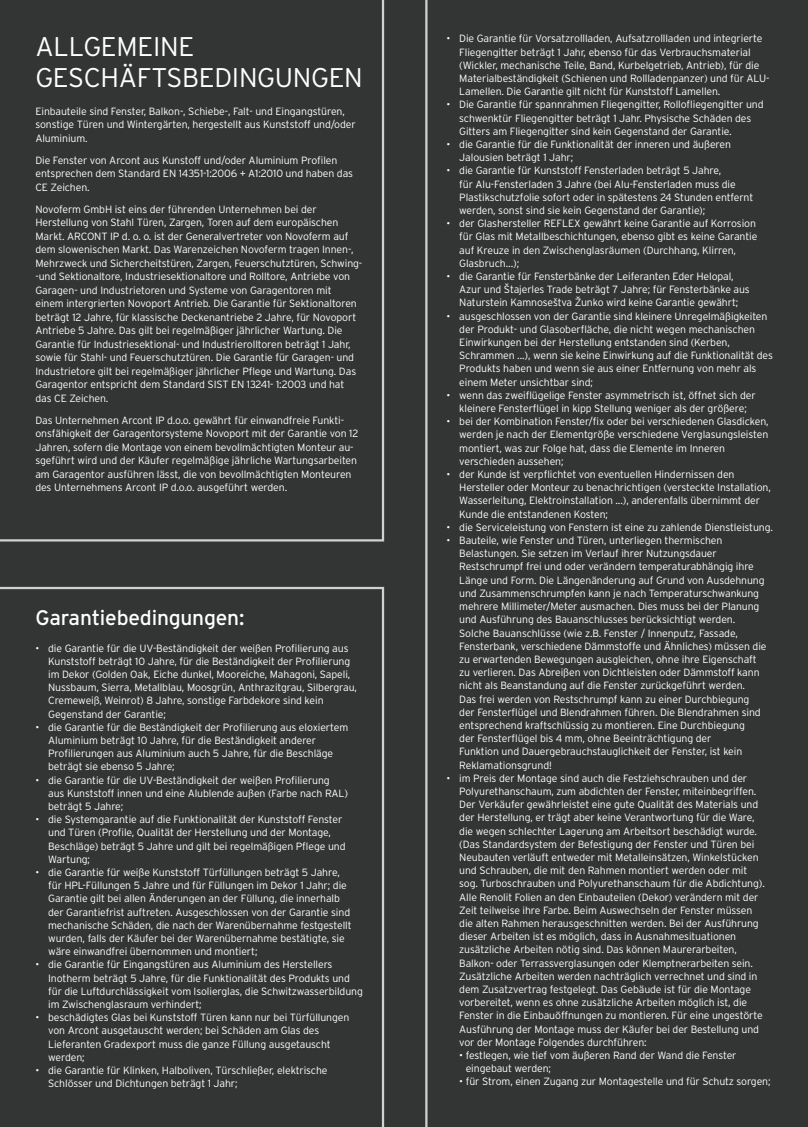
<style>
.page{position:relative;width:808px;height:1127px;background:#333534}
.page>*{position:absolute;margin:0;border:0;box-sizing:border-box;transform-origin:0 0}
.t1{font:300 27px/31.5px "Interstate";letter-spacing:-.01em;color:#fff}
.t2{font:21px "Interstate";letter-spacing:-.01em;color:#fff}
.t3{font:300 10.5px/13.2px "Interstate";letter-spacing:-.01em;color:#fff}
</style>
<div class="page">
<svg style="left:0;top:0;width:384px;height:541px"></svg>
<svg style="left:0;top:587px;width:384px;height:540px"></svg>
<svg style="left:425px;top:0;width:3px;height:1127px;background:#a8aaaa"></svg>
<h1 class="t1" style="left:35px;top:30px;width:329px">ALLGEMEINE<br>GESCHÄFTSBEDINGUNGEN</h1>
<p class="t3" style="left:35px;top:104px;width:322px">Einbauteile sind Fenster, Balkon-, Schiebe-, Falt- und Eingangstüren, sonstige Türen und Wintergärten, hergestellt aus Kunststoff und/oder<br>Aluminium.</p>
<p class="t3" style="left:35px;top:153px;width:319px">Die Fenster von Arcont aus Kunstoff und/oder Aluminium Profilen entsprechen dem Standard EN 14351-1:2006 + A1:2010 und haben das<br>CE Zeichen.</p>
<p class="t3" style="left:35px;top:202px;width:328px">Novoferm GmbH ist eins der führenden Unternehmen bei der Herstellung von Stahl Türen, Zargen, Toren auf dem europäischen Markt. ARCONT IP d. o. o. ist der Generalvertreter von Novoferm auf dem slowenischen Markt. Das Warenzeichen Novoferm tragen Innen-, Mehrzweck und Sichercheitstüren, Zargen, Feuerschutztüren, Schwing--und Sektionaltore, Industriesektionaltore und Rolltore, Antriebe von Garagen- und Industrietoren und Systeme von Garagentoren mit einem intergrierten Novoport Antrieb. Die Garantie für Sektionaltoren beträgt 12 Jahre, für klassische Deckenantriebe 2 Jahre, für Novoport Antriebe 5 Jahre. Das gilt bei regelmäßiger jährlicher Wartung. Die Garantie für Industriesektional- und Industrierolltoren beträgt 1 Jahr, sowie für Stahl- und Feuerschutztüren. Die Garantie für Garagen- und Industrietore gilt bei regelmäßiger jährlicher Pflege und Wartung. Das Garagentor entspricht dem Standard SIST EN 13241- 1:2003 und hat das CE Zeichen.</p>
<p class="t3" style="left:35px;top:413px;width:324px">Das Unternehmen Arcont IP d.o.o. gewährt für einwandfreie Funkti&shy;onsfähigkeit der Garagentorsysteme Novoport mit der Garantie von 12<br>Jahren, sofern die Montage von einem bevollmächtigten Monteur au&shy;sgeführt wird und der Käufer regelmäßige jährliche Wartungsarbeiten am Garagentor ausführen lässt, die von bevollmächtigten Monteuren des Unternehmens Arcont IP d.o.o. ausgeführt werden.</p>
<h2 class="t2" style="left:35px;top:606px;width:210px">Garantiebedingungen:</h2>
<p class="t3" style="left:48px;top:641px;width:310px;text-indent:-13px">• die Garantie für die UV-Beständigkeit der weißen Profilierung aus Kunststoff beträgt 10 Jahre, für die Beständigkeit der Profilierung im Dekor (Golden Oak, Eiche dunkel, Mooreiche, Mahagoni, Sapeli, Nussbaum, Sierra, Metallblau, Moosgrün, Anthrazitgrau, Silbergrau, Cremeweiß, Weinrot) 8 Jahre, sonstige Farbdekore sind kein Gegenstand der Garantie;</p>
<p class="t3" style="left:48px;top:720px;width:302px;text-indent:-13px">• die Garantie für die Beständigkeit der Profilierung aus eloxiertem Aluminium beträgt 10 Jahre, für die Beständigkeit anderer Profilierungen aus Aluminium auch 5 Jahre, für die Beschläge beträgt sie ebenso 5 Jahre;</p>
<p class="t3" style="left:48px;top:773px;width:301px;text-indent:-13px">• die Garantie für die UV-Beständigkeit der weißen Profilierung aus Kunststoff innen und eine Alublende außen (Farbe nach RAL) beträgt 5 Jahre;</p>
<p class="t3" style="left:48px;top:813px;width:299px;text-indent:-13px">• die Systemgarantie auf die Funktionalität der Kunststoff Fenster und Türen (Profile, Qualität der Herstellung und der Montage, Beschläge) beträgt 5 Jahre und gilt bei regelmäßigen Pflege und Wartung;</p>
<p class="t3" style="left:48px;top:865px;width:305px;text-indent:-13px">• die Garantie für weiße Kunststoff Türfüllungen beträgt 5 Jahre, für HPL-Füllungen 5 Jahre und für Füllungen im Dekor 1 Jahr; die Garantie gilt bei allen Änderungen an der Füllung, die innerhalb der Garantiefrist auftreten. Ausgeschlossen von der Garantie sind mechanische Schäden, die nach der Warenübernahme festgestellt wurden, falls der Käufer bei der Warenübernahme bestätigte, sie wäre einwandfrei übernommen und montiert;</p>
<p class="t3" style="left:48px;top:958px;width:316px;text-indent:-13px">• die Garantie für Eingangstüren aus Aluminium des Herstellers Inotherm beträgt 5 Jahre, für die Funktionalität des Produkts und für die Luftdurchlässigkeit vom Isolierglas, die Schwitzwasserbildung im Zwischenglasraum verhindert;</p>
<p class="t3" style="left:48px;top:1011px;width:303px;text-indent:-13px">• beschädigtes Glas bei Kunststoff Türen kann nur bei Türfüllungen von Arcont ausgetauscht werden; bei Schäden am Glas des Lieferanten Gradexport muss die ganze Füllung ausgetauscht werden;</p>
<p class="t3" style="left:48px;top:1063px;width:281px;text-indent:-13px">• die Garantie für Klinken, Halboliven, Türschließer, elektrische<br>Schlösser und Dichtungen beträgt 1 Jahr;</p>
<p class="t3" style="left:459px;top:32px;width:312px;text-indent:-13px">• Die Garantie für Vorsatzrollladen, Aufsatzrollladen und integrierte Fliegengitter beträgt 1 Jahr, ebenso für das Verbrauchsmaterial (Wickler, mechanische Teile, Band, Kurbelgetrieb, Antrieb), für die Materialbeständigkeit (Schienen und Rollladenpanzer) und für ALU-Lamellen. Die Garantie gilt nicht für Kunststoff Lamellen.</p>
<p class="t3" style="left:459px;top:98px;width:306px;text-indent:-13px">• Die Garantie für spannrahmen Fliegengitter, Rollofliegengitter und schwenktür Fliegengitter beträgt 1 Jahr. Physische Schäden des<br>Gitters am Fliegengitter sind kein Gegenstand der Garantie.</p>
<p class="t3" style="left:459px;top:138px;width:273px;text-indent:-13px">• die Garantie für die Funktionalität der inneren und äußeren<br>Jalousien beträgt 1 Jahr;</p>
<p class="t3" style="left:459px;top:164px;width:295px;text-indent:-13px">• die Garantie für Kunststoff Fensterladen beträgt 5 Jahre,<br>für Alu-Fensterladen 3 Jahre (bei Alu-Fensterladen muss die Plastikschutzfolie sofort oder in spätestens 24 Stunden entfernt werden, sonst sind sie kein Gegenstand der Garantie);</p>
<p class="t3" style="left:459px;top:217px;width:300px;text-indent:-13px">• der Glashersteller REFLEX gewährt keine Garantie auf Korrosion für Glas mit Metallbeschichtungen, ebenso gibt es keine Garantie auf Kreuze in den Zwischenglasräumen (Durchhang, Klirren, Glasbruch…);</p>
<p class="t3" style="left:459px;top:270px;width:292px;text-indent:-13px">• die Garantie für Fensterbänke der Leiferanten Eder Helopal,<br>Azur und ©tajerles Trade beträgt 7 Jahre; für Fensterbänke aus<br>Naturstein Kamnoseštva Æunko wird keine Garantie gewährt;</p>
<p class="t3" style="left:459px;top:309px;width:315px;text-indent:-13px">• ausgeschlossen von der Garantie sind kleinere Unregelmäßigkeiten der Produkt- und Glasoberfläche, die nicht wegen mechanischen Einwirkungen bei der Herstellung entstanden sind (Kerben, Schrammen ...), wenn sie keine Einwirkung auf die Funktionalität des Produkts haben und wenn sie aus einer Entfernung von mehr als einem Meter unsichtbar sind;</p>
<p class="t3" style="left:446px;top:388px;width:311px;text-align:center">• wenn das zweiflügelige Fenster asymmetrisch ist, öffnet sich der kleinere Fensterflügel in kipp Stellung weniger als der größere;</p>
<p class="t3" style="left:459px;top:415px;width:311px;text-indent:-13px">• bei der Kombination Fenster/fix oder bei verschiedenen Glasdicken, werden je nach der Elementgröße verschiedene Verglasungsleisten montiert, was zur Folge hat, dass die Elemente im Inneren verschieden aussehen;</p>
<p class="t3" style="left:459px;top:468px;width:313px;text-indent:-13px">• der Kunde ist verpflichtet von eventuellen Hindernissen den Hersteller oder Monteur zu benachrichtigen (versteckte Installation, Wasserleitung, Elektroinstallation ...), anderenfalls übernimmt der Kunde die entstandenen Kosten;</p>
<p class="t3" style="left:446px;top:520px;width:328px">• die Serviceleistung von Fenstern ist eine zu zahlende Dienstleistung.</p>
<p class="t3" style="left:459px;top:534px;width:309px;text-indent:-13px">• Bauteile, wie Fenster und Türen, unterliegen thermischen Belastungen. Sie setzen im Verlauf ihrer Nutzungsdauer Restschrumpf frei und oder verändern temperaturabhängig ihre Länge und Form. Die Längenänderung auf Grund von Ausdehnung und Zusammenschrumpfen kann je nach Temperaturschwankung mehrere Millimeter/Meter ausmachen. Dies muss bei der Planung und Ausführung des Bauanschlusses berücksichtigt werden.<br>Solche Bauanschlüsse (wie z.B. Fenster / Innenputz, Fassade, Fensterbank, verschiedene Dämmstoffe und Ähnliches) müssen die zu erwartenden Bewegungen ausgleichen, ohne ihre Eigenschaft zu verlieren. Das Abreißen von Dichtleisten oder Dämmstoff kann nicht als Beanstandung auf die Fenster zurückgeführt werden.<br>Das frei werden von Restschrumpf kann zu einer Durchbiegung der Fensterflügel und Blendrahmen führen. Die Blendrahmen sind entsprechend kraftschlüssig zu montieren. Eine Durchbiegung<br>der Fensterflügel bis 4 mm, ohne Beeinträchtigung der<br>Funktion und Dauergebrauchstauglichkeit der Fenster, ist kein Reklamationsgrund!</p>
<p class="t3" style="left:459px;top:771px;width:307px;text-indent:-13px">• im Preis der Montage sind auch die Festziehschrauben und der Polyurethanschaum, zum abdichten der Fenster, miteinbegriffen.<br>Der Verkäufer gewährleistet eine gute Qualität des Materials und der Herstellung, er trägt aber keine Verantwortung für die Ware, die wegen schlechter Lagerung am Arbeitsort beschädigt wurde. (Das Standardsystem der Befestigung der Fenster und Türen bei Neubauten verläuft entweder mit Metalleinsätzen, Winkelstücken und Schrauben, die mit den Rahmen montiert werden oder mit sog. Turboschrauben und Polyurethanschaum für die Abdichtung).<br>Alle Renolit Folien an den Einbauteilen (Dekor) verändern mit der Zeit teilweise ihre Farbe. Beim Auswechseln der Fenster müssen die alten Rahmen herausgeschnitten werden. Bei der Ausführung dieser Arbeiten ist es möglich, dass in Ausnahmesituationen zusätzliche Arbeiten nötig sind. Das können Maurerarbeiten, Balkon- oder Terrassverglasungen oder Klemptnerarbeiten sein.<br>Zusätzliche Arbeiten werden nachträglich verrechnet und sind in dem Zusatzvertrag festgelegt. Das Gebäude ist für die Montage vorbereitet, wenn es ohne zusätzliche Arbeiten möglich ist, die Fenster in die Einbauöffnungen zu montieren. Für eine ungestörte Ausführung der Montage muss der Käufer bei der Bestellung und vor der Montage Folgendes durchführen:</p>
<p class="t3" style="left:466px;top:1048px;width:272px;text-indent:-6px">• festlegen, wie tief vom äußeren Rand der Wand die Fenster eingebaut werden;</p>
<p class="t3" style="left:459px;top:1075px;width:313px">• für Strom, einen Zugang zur Montagestelle und für Schutz sorgen;</p>
</div>
